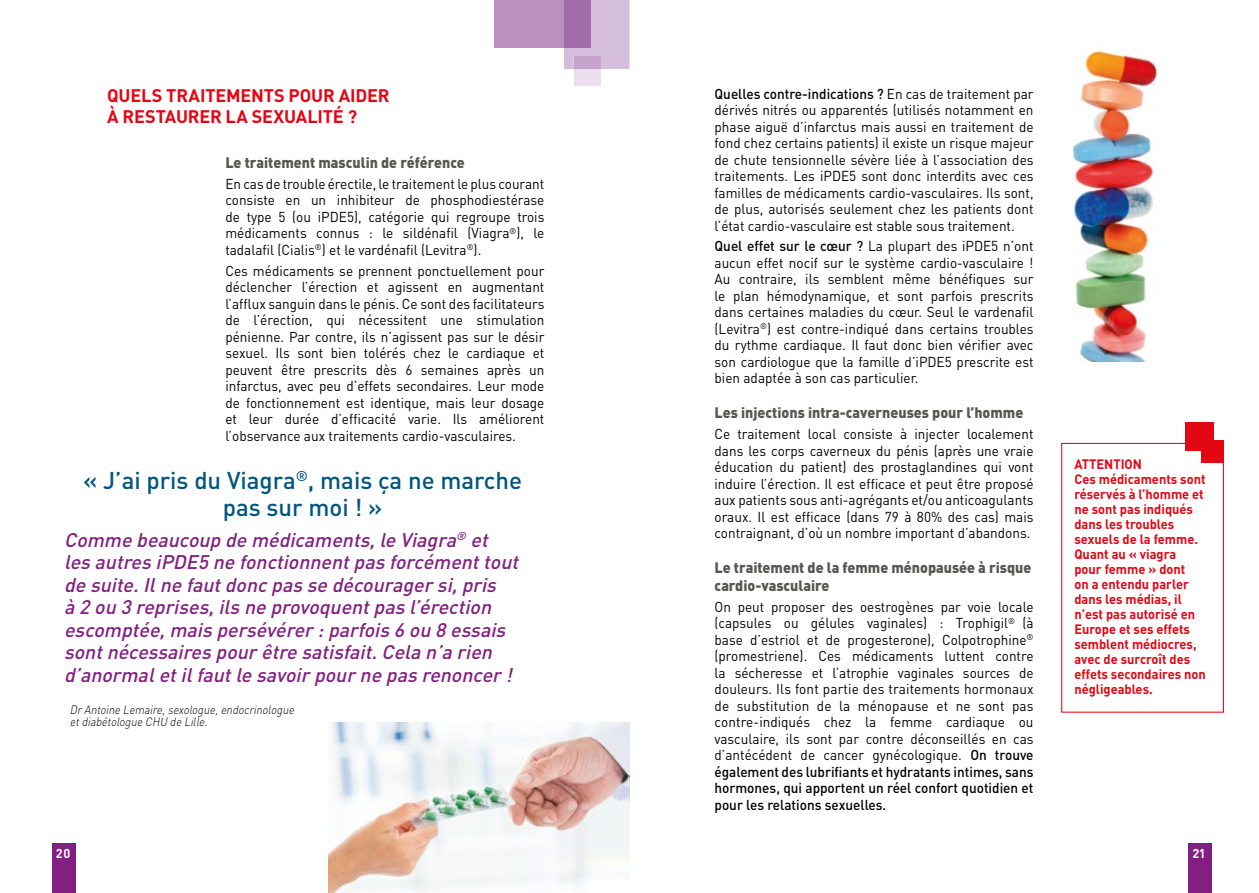
<style>
.page{position:relative;width:1259px;height:893px;background:#fff}
.page>*{position:absolute;margin:0;border:0;box-sizing:border-box;transform-origin:0 0}
.t1{font:500 24px/27px "DIN";color:#005781;text-align:center}
.t2{font:italic 500 19.5px/22.5px "DIN";color:#831f82}
.t3{font:700 18px/21px "DIN";letter-spacing:-.01em;color:#e30613}
.t4{font:900 15px/18px "DIN";color:#575756;scale:.95 1}
.t5{font:14.25px/16.5px "DIN";color:#000;text-align:justify;scale:.95 1}
.t6{font:700 13.5px/15px "DIN";color:#e30613;scale:.95 1}
.t7{font:700 12.75px "DIN";color:#fff}
.t8{font:italic 300 12px/12px "DIN";color:#000;scale:.9 1}
.s1{font-weight:500}
</style>
<div class="page">
<div style="left:52px;top:843px;width:24px;height:50px;background:#831f82"></div>
<div style="left:1188px;top:843px;width:23px;height:50px;background:#831f82"></div>
<div style="left:1061px;top:443px;width:163px;height:270px;border:1px solid #e30613"></div>
<div style="left:1185px;top:423px;width:28px;height:28px;background:#e30613"></div>
<div style="left:1201px;top:441px;width:23px;height:22px;background:#e30613"></div>
<div style="left:574px;top:69px;width:26px;height:16px;background:#eadeef"></div>
<div style="left:494px;top:0;width:96px;height:47px;background:#bc90c1"></div>
<div style="left:564px;top:0;width:65px;height:69px;background:#d5bddc"></div>
<div style="left:574px;top:57px;width:26px;height:12px;background:#c6a4ce"></div>
<div style="left:564px;top:0;width:26px;height:47px;background:#a26cab"></div>
<img style="left:329px;top:723px;width:300px;height:170px">
<img style="left:1072px;top:50px;width:86px;height:311px">
<p class="t3" style="left:107px;top:84px;width:284px">QUELS TRAITEMENTS POUR AIDER<br>À RESTAURER LA SEXUALITÉ ?</p>
<p class="t4" style="left:225px;top:153px;width:253px">Le traitement masculin de référence</p>
<p class="t5" style="left:225px;top:175px;width:337px">En cas de trouble érectile, le traitement le plus courant consiste en un inhibiteur de phosphodiestérase de type 5 (ou iPDE5), catégorie qui regroupe trois médicaments connus : le sildénafil (Viagra<sup>®</sup>), le tadalafil (Cialis<sup>®</sup>) et le vardénafil (Levitra<sup>®</sup>).</p>
<p class="t5" style="left:225px;top:262px;width:337px">Ces médicaments se prennent ponctuellement pour déclencher l’érection et agissent en augmentant l’afflux sanguin dans le pénis. Ce sont des facilitateurs de l’érection, qui nécessitent une stimulation pénienne. Par contre, ils n’agissent pas sur le désir sexuel. Ils sont bien tolérés chez le cardiaque et peuvent être prescrits dès 6 semaines après un infarctus, avec peu d’effets secondaires. Leur mode de fonctionnement est identique, mais leur dosage et leur durée d’efficacité varie. Ils améliorent l’observance aux traitements cardio-vasculaires.</p>
<h1 class="t1" style="left:83px;top:466px;width:440px">« J’ai pris du Viagra<sup>®</sup>, mais ça ne marche pas sur moi ! »</h1>
<p class="t2" style="left:64px;top:528px;width:460px">Comme beaucoup de médicaments,le Viagra<sup>®</sup> et les autres iPDE5 ne fonctionnentpas forcémenttout de suite.Ilne fautdonc pas se découragersi,pris<br>à 2 ou 3 reprises,ils ne provoquentpas l’érection escomptée,mais persévérer:parfois 6 ou 8 essais sontnécessaires pourêtre satisfait.Cela n’a rien d’anormaletilfautle savoirpourne pas renoncer!</p>
<p class="t8" style="left:70px;top:703px;width:254px">DrAntoine Lemaire,sexologue,endocrinologue etdiabétologue CHU de Lille.</p>
<p class="t5" style="left:714px;top:85px;width:337px"><span class="s1">Quelles contre-indications ?</span> En cas de traitement par dérivés nitrés ou apparentés (utilisés notamment en phase aiguë d’infarctus mais aussi en traitement de fond chez certains patients) il existe un risque majeur de chute tensionnelle sévère liée à l’association des traitements. Les iPDE5 sont donc interdits avec ces familles de médicaments cardio-vasculaires. Ils sont, de plus, autorisés seulement chez les patients dont l’état cardio-vasculaire est stable sous traitement.</p>
<p class="t5" style="left:714px;top:238px;width:337px"><span class="s1">Quel effet sur le cœur ?</span> La plupart des iPDE5 n’ont aucun effet nocif sur le système cardio-vasculaire !<br>Au contraire, ils semblent même bénéfiques sur le plan hémodynamique, et sont parfois prescrits dans certaines maladies du cœur. Seul le vardenafil (Levitra<sup>®</sup>) est contre-indiqué dans certains troubles du rythme cardiaque. Il faut donc bien vérifier avec son cardiologue que la famille d’iPDE5 prescrite est bien adaptée à son cas particulier.</p>
<p class="t4" style="left:714px;top:403px;width:326px">Les injections intra-caverneuses pour l’homme</p>
<p class="t5" style="left:714px;top:425px;width:337px">Ce traitement local consiste à injecter localement dans les corps caverneux du pénis (après une vraie éducation du patient) des prostaglandines qui vont induire l’érection. Il est efficace et peut être proposé aux patients sous anti-agrégants et/ou anticoagulants oraux. Il est efficace (dans 79 à 80% des cas) mais contraignant, d’où un nombre important d’abandons.</p>
<p class="t4" style="left:714px;top:558px;width:335px">Le traitement de la femme ménopausée à risque cardio-vasculaire</p>
<p class="t5" style="left:714px;top:598px;width:337px">On peut proposer des oestrogènes par voie locale (capsules ou gélules vaginales) : Trophigil<sup>®</sup> (à base d’estriol et de progesterone), Colpotrophine<sup>® </sup>(promestriene). Ces médicaments luttent contre la sécheresse et l’atrophie vaginales sources de douleurs. Ils font partie des traitements hormonaux de substitution de la ménopause et ne sont pas contre-indiqués chez la femme cardiaque ou vasculaire, ils sont par contre déconseillés en cas d’antécédent de cancer gynécologique. <span class="s1">On trouve également des lubrifiants et hydratants intimes, sans hormones, qui apportent un réel confort quotidien et pour les relations sexuelles.</span></p>
<p class="t6" style="left:1074px;top:456px;width:140px">ATTENTION<br>Ces médicaments sont réservés à l’homme et ne sont pas indiqués dans les troubles sexuels de la femme.<br>Quant au « viagra pour femme » dont<br>on a entendu parler dans les médias, il n’est pas autorisé en<br>Europe et ses effets semblent médiocres, avec de surcroît des effets secondaires non négligeables.</p>
<p class="t7" style="left:56px;top:845px;width:16px">20</p>
<p class="t7" style="left:1192px;top:845px;width:15px">21</p>
</div>
